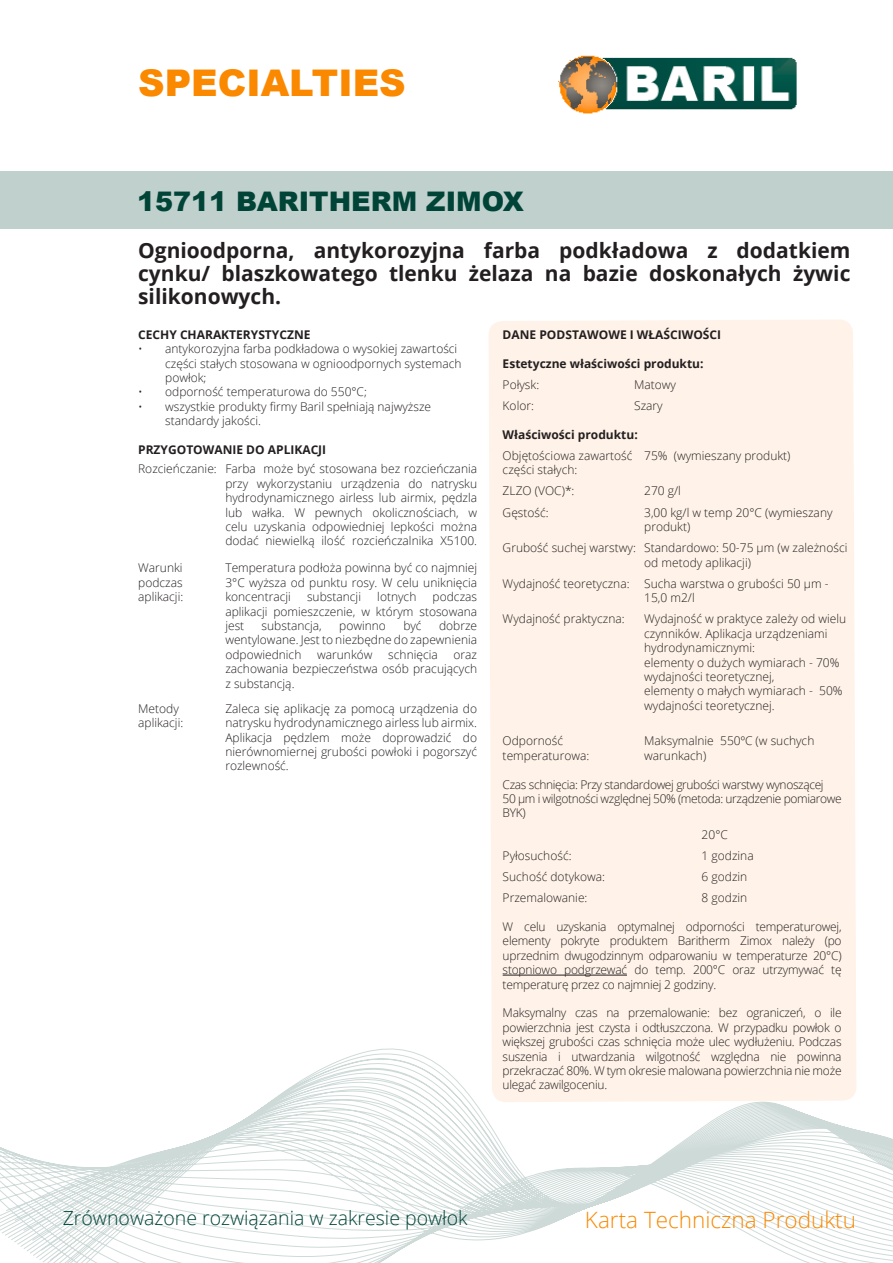
<style>
.page{position:relative;width:893px;height:1263px;background:#fff}
.page>*{position:absolute;margin:0;border:0;box-sizing:border-box;transform-origin:0 0}
.t1{font:900 36.75px "Arial";color:#fa8900}
.t2{font:900 27px "Arial";color:#004438}
.t3{font:300 22.5px "Open Sans";color:#fa8900}
.t4{font:700 21px/23.1px "Open Sans";color:#231f20;text-align:justify}
.t5{font:300 19.5px "Open Sans";color:#004438}
.t6{font:300 12px/14.4px "Open Sans";color:#231f20}
.t7{font:700 12px "Open Sans";color:#231f20}
.t8{font:300 12px/14.4px "Open Sans";letter-spacing:-.03em;color:#231f20}
</style>
<div class="page">
<div style="left:0;top:171px;width:893px;height:58px;background:#c0d0cd"></div>
<svg style="left:0;top:1048px;width:893px;height:215px"></svg>
<img style="left:558px;top:55px;width:239px;height:59px">
<div style="left:488px;top:319px;width:368px;height:783px;background:#fff2e8"></div>
<hr style="left:503px;top:975px;width:124px;height:1px;background:#231f20">
<h1 class="t1" style="left:138px;top:57px;width:269px">SPECIALTIES</h1>
<h2 class="t2" style="left:137px;top:182px;width:388px">15711 BARITHERM ZIMOX</h2>
<h3 class="t4" style="left:138px;top:238px;width:714px">Ognioodporna, antykorozyjna farba podkładowa z dodatkiem cynku/ blaszkowatego tlenku żelaza na bazie doskonałych żywic silikonowych.</h3>
<p class="t7" style="left:138px;top:326px;width:174px">CECHY CHARAKTERYSTYCZNE</p>
<p class="t6" style="left:165px;top:341px;width:298px;text-indent:-27px">• antykorozyjna farba podkładowa o wysokiej zawartości części stałych stosowana w ognioodpornych systemach powłok;</p>
<p class="t6" style="left:138px;top:384px;width:230px">• odporność temperaturowa do 550°C;</p>
<p class="t6" style="left:165px;top:399px;width:267px;text-indent:-27px">• wszystkie produkty firmy Baril spełniają najwyższe standardy jakości.</p>
<p class="t7" style="left:138px;top:441px;width:190px">PRZYGOTOWANIE DO APLIKACJI</p>
<p class="t6" style="left:225px;top:461px;width:253px;text-align:justify;text-indent:-87px">Rozcieńczanie: Farba może być stosowana bez rozcieńczania przy wykorzystaniu urządzenia do natrysku hydrodynamicznego airless lub airmix, pędzla lub wałka. W pewnych okolicznościach, w celu uzyskania odpowiedniej lepkości można dodać niewielką ilość rozcieńczalnika X5100.</p>
<p class="t6" style="left:138px;top:560px;width:47px;text-align:justify">Warunki podczas aplikacji:</p>
<p class="t6" style="left:225px;top:560px;width:253px;text-align:justify">Temperatura podłoża powinna być co najmniej 3°C wyższa od punktu rosy. W celu uniknięcia koncentracji</p>
<p class="t7" style="left:503px;top:326px;width:220px">DANE PODSTAWOWE I WŁAŚCIWOŚCI</p>
<p class="t7" style="left:503px;top:355px;width:202px">Estetyczne właściwości produktu:</p>
<p class="t6" style="left:503px;top:377px;width:38px">Połysk:</p>
<p class="t6" style="left:634px;top:377px;width:43px">Matowy</p>
<p class="t6" style="left:503px;top:398px;width:33px">Kolor:</p>
<p class="t6" style="left:634px;top:398px;width:30px">Szary</p>
<p class="t7" style="left:503px;top:426px;width:137px">Właściwości produktu:</p>
<p class="t6" style="left:503px;top:448px;width:131px">Objętościowa zawartość części stałych:</p>
<p class="t6" style="left:644px;top:448px;width:148px">75% (wymieszany produkt)</p>
<p class="t6" style="left:503px;top:484px;width:73px">ZLZO (VOC)*:</p>
<p class="t6" style="left:644px;top:484px;width:38px">270 g/l</p>
<p class="t6" style="left:503px;top:505px;width:48px">Gęstość:</p>
<p class="t6" style="left:644px;top:505px;width:190px">3,00 kg/l w temp 20°C (wymieszany produkt)</p>
<p class="t6" style="left:644px;top:540px;width:205px;text-indent:-142px">Grubość suchej warstwy: Standardowo: 50-75 μm (w zależności od metody aplikacji)</p>
<p class="t6" style="left:644px;top:576px;width:186px;text-indent:-142px">Wydajność teoretyczna: Sucha warstwa o grubości 50 μm -<br>15,0 m2/l</p>
<p class="t6" style="left:503px;top:611px;width:123px">Wydajność praktyczna:</p>
<p class="t6" style="left:644px;top:611px;width:204px">Wydajność w praktyce zależy od wielu czynników. Aplikacja urządzeniami hydrodynamicznymi:<br>elementy o dużych wymiarach - 70% wydajności teoretycznej,<br>elementy o małych wymiarach - 50% wydajności teoretycznej.</p>
<p class="t6" style="left:503px;top:733px;width:88px">Odporność temperaturowa:</p>
<p class="t6" style="left:644px;top:733px;width:172px">Maksymalnie 550ºC (w suchych warunkach)</p>
<p class="t8" style="left:503px;top:777px;width:340px">Czas schnięcia: Przy standardowej grubości warstwy wynoszącej<br>50 μm i wilgotności względnej 50% (metoda: urządzenie pomiarowe<br>BYK)</p>
<p class="t6" style="left:702px;top:827px;width:28px">20°C</p>
<p class="t6" style="left:503px;top:848px;width:70px">Pyłosuchość:</p>
<p class="t6" style="left:702px;top:848px;width:54px">1 godzina</p>
<p class="t6" style="left:503px;top:869px;width:104px">Suchość dotykowa:</p>
<p class="t6" style="left:702px;top:869px;width:47px">6 godzin</p>
<p class="t6" style="left:503px;top:890px;width:86px">Przemalowanie:</p>
<p class="t6" style="left:702px;top:890px;width:47px">8 godzin</p>
<p class="t6" style="left:503px;top:919px;width:340px;text-align:justify">W celu uzyskania optymalnej odporności temperaturowej, elementy pokryte produktem Baritherm Zimox należy (po uprzednim dwugodzinnym odparowaniu w temperaturze 20°C) stopniowo podgrzewać do temp. 200°C oraz utrzymywać tę temperaturę przez co najmniej 2 godziny.</p>
<p class="t6" style="left:503px;top:1005px;width:340px;text-align:justify">Maksymalny czas na przemalowanie: bez ograniczeń, o ile powierzchnia jest czysta i odtłuszczona. W przypadku powłok o większej grubości czas schnięcia może ulec wydłużeniu. Podczas suszenia i utwardzania wilgotność względna nie powinna przekraczać 80%. W tym okresie malowana powierzchnia nie może ulegać zawilgoceniu.</p>
<p class="t6" style="left:225px;top:589px;width:253px;text-align:justify;text-indent:207px">podczas aplikacji pomieszczenie, w którym stosowana jest</p>
<p class="t6" style="left:307px;top:589px;width:55px">substancji</p>
<p class="t6" style="left:377px;top:589px;width:41px">lotnych</p>
<p class="t6" style="left:262px;top:618px;width:62px">substancja,</p>
<p class="t6" style="left:339px;top:618px;width:48px">powinno</p>
<p class="t6" style="left:403px;top:618px;width:20px">być</p>
<p class="t6" style="left:225px;top:618px;width:253px;text-align:justify;text-indent:214px">dobrze wentylowane. Jest to niezbędne do zapewnienia odpowiednich</p>
<p class="t6" style="left:317px;top:647px;width:57px">warunków</p>
<p class="t6" style="left:388px;top:647px;width:51px">schnięcia</p>
<p class="t6" style="left:225px;top:647px;width:253px;text-align:justify;text-indent:228px">oraz zachowania bezpieczeństwa osób pracujących z substancją.</p>
<p class="t6" style="left:138px;top:701px;width:47px">Metody aplikacji:</p>
<p class="t6" style="left:225px;top:701px;width:253px;text-align:justify">Zaleca się aplikację za pomocą urządzenia do natrysku hydrodynamicznego airless lub airmix.<br>Aplikacja pędzlem może doprowadzić do nierównomiernej grubości powłoki i pogorszyć rozlewność.</p>
<h3 class="t5" style="left:63px;top:1205px;width:406px">Zrównoważone rozwiązania w zakresie powłok</h3>
<h3 class="t3" style="left:585px;top:1204px;width:273px">Karta Techniczna Produktu</h3>
</div>
